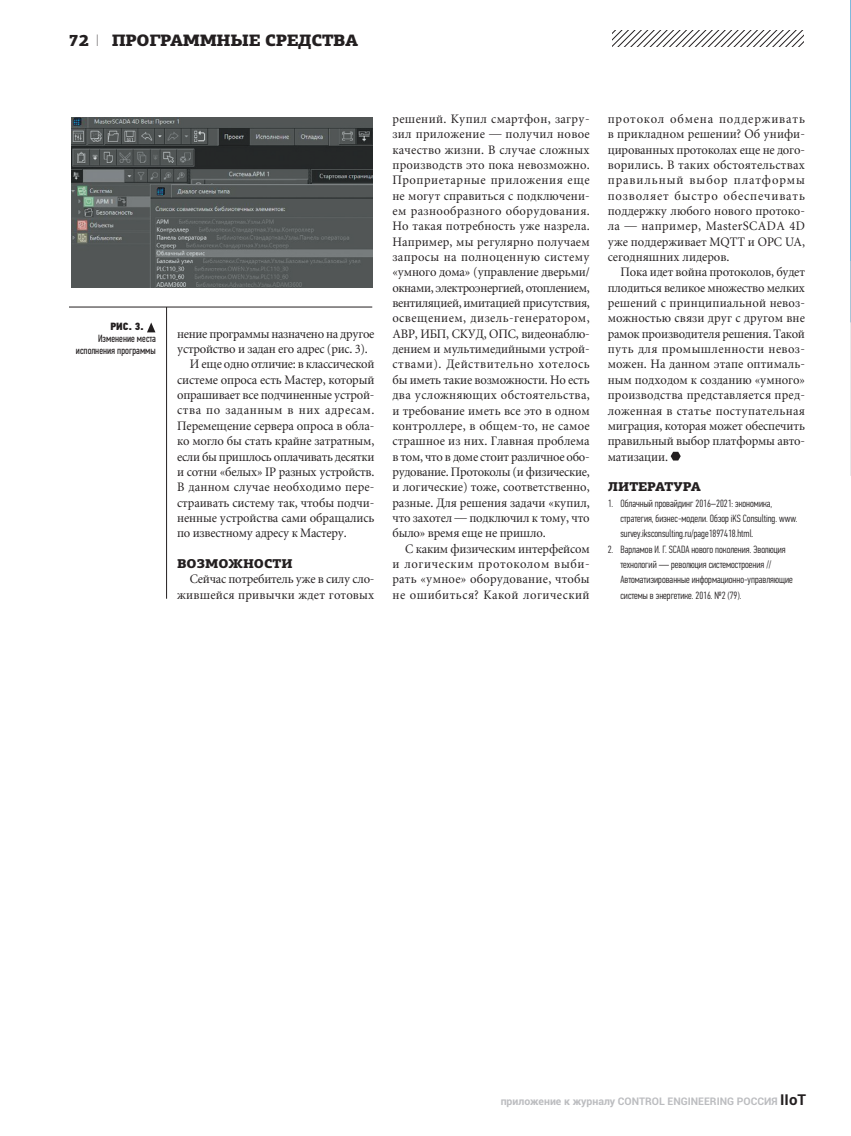
<style>
.page{position:relative;width:851px;height:1136px;background:#fff}
.page>*{position:absolute;margin:0;border:0;box-sizing:border-box;transform-origin:0 0}
.t1{font:900 16.5px "PF Agora Slab Pro";letter-spacing:-.02em;color:#231f20}
.t2{font:12.75px/15.3px "Miniature";letter-spacing:-.01em;color:#231f20;text-align:justify;scale:.96 1}
.t3{font:12.75px "Miniature";letter-spacing:.015em;color:#231f20;scale:.96 1}
.t4{font:12.75px "Miniature";letter-spacing:.045em;color:#231f20;scale:.96 1}
.t5{font:900 12.75px "PF Agora Slab Pro";color:#231f20}
.t6{font:300 10.5px/15.3px "PF Din Text Comp Pro";color:#231f20}
.t7{font:700 10.5px "Roboto";color:#bcbdc0}
.t8{font:10.5px/12px "PF Din Text Comp Pro";color:#231f20;text-align:right}
.t9{font:10.5px "PF Din Text Cond Pro X Black";color:#231f20}
.s1{font-family:"PF Din Text Pro";font-weight:100}
.s2{font-size:15px;color:#231f20}
</style>
<div class="page">
<svg style="left:612px;top:31px;width:191px;height:15px"></svg>
<svg style="left:670px;top:452px;width:10px;height:8px"></svg>
<img style="left:71px;top:118px;width:301px;height:169px">
<svg style="left:147px;top:322px;width:8px;height:10px"></svg>
<hr style="left:69px;top:307px;width:303px;height:1px;background:#231f20">
<hr style="left:166px;top:307px;width:1px;height:291px;background:#231f20">
<p class="t1" style="left:69px;top:31px;width:32px">72 <span class="s1">I</span></p>
<p class="t1" style="left:112px;top:31px;width:248px">ПРОГРАММНЫЕ СРЕДСТВА</p>
<p class="t9" style="left:110px;top:320px;width:35px">РИС. 3.</p>
<p class="t8" style="left:76px;top:332px;width:81px">Изменение места исполнения программы</p>
<p class="t2" style="left:177px;top:327px;width:207px">нение программы назначено на другое</p>
<p class="t2" style="left:177px;top:343px;width:200px">устройство и задан его адрес (рис. 3).</p>
<p class="t2" style="left:190px;top:358px;width:194px">И еще одно отличие: в классической</p>
<p class="t2" style="left:177px;top:373px;width:207px">системе опроса есть Мастер, который</p>
<p class="t2" style="left:177px;top:389px;width:207px">опрашивает все подчиненные устрой-</p>
<p class="t4" style="left:177px;top:406px;width:207px">ства по заданным в них адресам.</p>
<p class="t2" style="left:177px;top:419px;width:207px">Перемещение сервера опроса в обла-</p>
<p class="t2" style="left:177px;top:435px;width:207px">ко могло бы стать крайне затратным,</p>
<p class="t2" style="left:177px;top:450px;width:207px">если бы пришлось оплачивать десятки</p>
<p class="t2" style="left:177px;top:465px;width:207px">и сотни «белых» IP разных устройств.</p>
<p class="t3" style="left:177px;top:482px;width:207px">В данном случае необходимо пере-</p>
<p class="t2" style="left:177px;top:496px;width:207px">страивать систему так, чтобы подчи-</p>
<p class="t2" style="left:177px;top:511px;width:207px">ненные устройства сами обращались</p>
<p class="t2" style="left:177px;top:527px;width:178px">по известному адресу к Мастеру.</p>
<p class="t5" style="left:177px;top:556px;width:117px">ВОЗМОЖНОСТИ</p>
<p class="t2" style="left:177px;top:573px;width:207px;text-align:right">Сейчас потребитель уже в силу сло&shy;жившейся привычки ждет готовых</p>
<p class="t2" style="left:392px;top:112px;width:207px">решений. Купил смартфон, загру&shy;зил приложение — получил новое качество жизни. В случае сложных производств это пока невозможно.<br>Проприетарные приложения еще не могут справиться с подключени&shy;ем разнообразного оборудования.<br>Но такая потребность уже назрела.<br>Например, мы регулярно получаем запросы на полноценную систему «умного дома» (управление дверьми/ окнами, электроэнергией, отоплением, вентиляцией, имитацией присутствия, освещением, дизель-генератором, АВР, ИБП, СКУД, ОПС, видеонаблю&shy;дением и мультимедийными устрой&shy;ствами). Действительно хотелось бы иметь такие возможности. Но есть два усложняющих обстоятельства, и требование иметь все это в одном контроллере, в общем-то, не самое страшное из них. Главная проблема в том, что в доме стоит различное обо&shy;рудование. Протоколы (и физические, и логические) тоже, соответственно, разные. Для решения задачи «купил, что захотел — подключил к тому, что было» время еще не пришло.</p>
<p class="t2" style="left:392px;top:542px;width:207px;text-indent:13px">С каким физическим интерфейсом и логическим протоколом выби&shy;рать «умное» оборудование, чтобы не ошибиться? Какой логический</p>
<p class="t2" style="left:607px;top:112px;width:207px">протокол обмена поддерживать в прикладном решении? Об унифи&shy;цированных протоколах еще не дого&shy;ворились. В таких обстоятельствах правильный выбор платформы позволяет быстро обеспечивать поддержку любого нового протоко&shy;ла — например, MasterSCADA 4D уже поддерживает MQTT и OPC UA, сегодняшних лидеров.</p>
<p class="t2" style="left:607px;top:266px;width:207px;text-indent:13px">Пока идет война протоколов, будет плодиться великое множество мелких решений с принципиальной невоз&shy;можностью связи друг с другом вне рамок производителя решения. Такой путь для промышленности невоз&shy;можен. На данном этапе оптималь&shy;ным подходом к созданию «умного» производства представляется пред&shy;ложенная в статье поступательная миграция, которая может обеспечить правильный выбор платформы авто&shy;матизации.</p>
<p class="t5" style="left:607px;top:479px;width:95px">ЛИТЕРАТУРА</p>
<p class="t6" style="left:620px;top:495px;width:178px;text-indent:-13px">1. Облачный провайдинг 2016–2021: экономика, стратегия, бизнес-модели. Обзор iKS Consulting. www. survey.iksconsulting.ru/page1897418.html.</p>
<p class="t6" style="left:620px;top:541px;width:174px;text-indent:-13px">2. Варламов И. Г. SCADA нового поколения. Эволюция технологий — революция системостроения // Автоматизированные информационно-управляющие системы в энергетике. 2016. №2 (79).</p>
<p class="t7" style="left:500px;top:1093px;width:307px">приложение к журналу CONTROL ENGINEERING РОССИЯ <span class="s2">IIoT</span></p>
</div>
